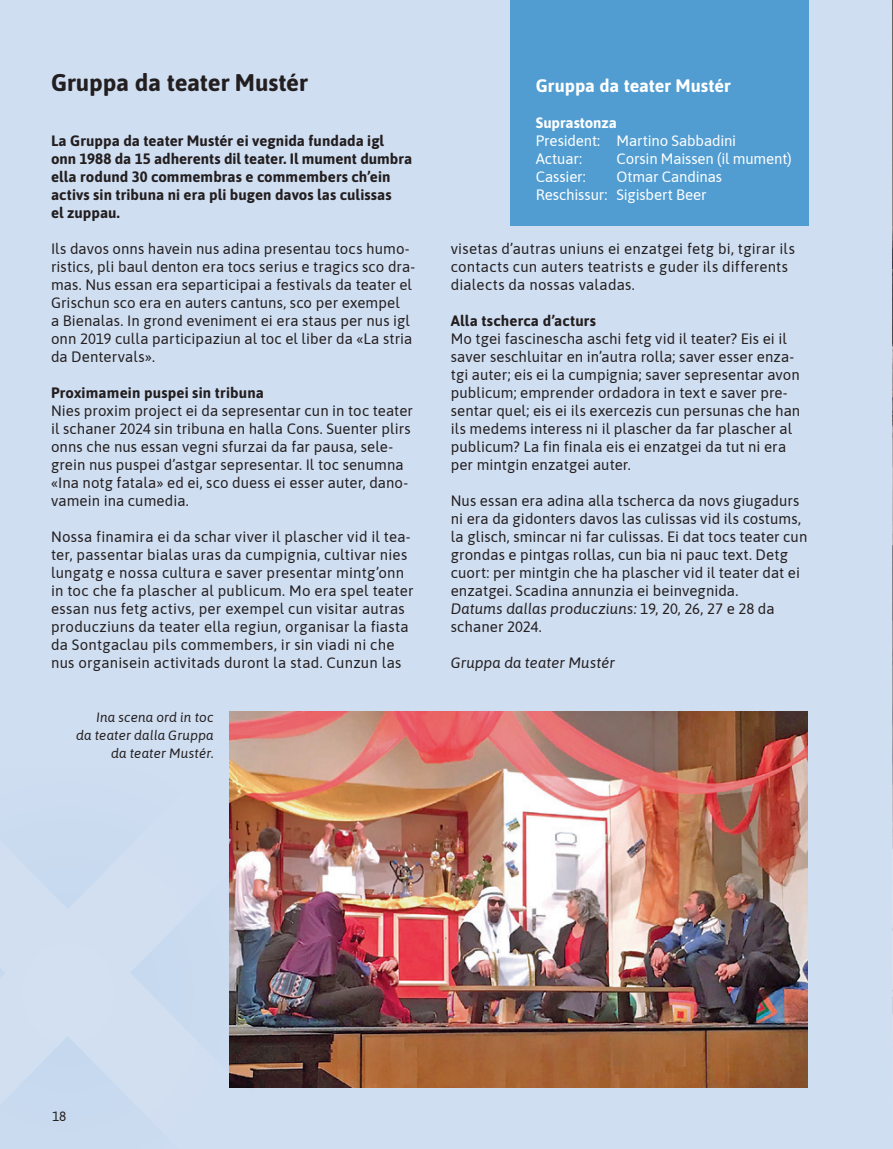
<style>
.page{position:relative;width:893px;height:1149px;background:#fff}
.page>*{position:absolute;margin:0;border:0;box-sizing:border-box;transform-origin:0 0}
.t1{font:700 24px "Asap";letter-spacing:-.005em;color:#231f20}
.t2{font:700 18px "Asap";color:#fff}
.t3{font:15px/18px "Asap";letter-spacing:.01em;color:#231f20}
.t4{font:700 15px/18px "Asap";letter-spacing:.005em;color:#231f20}
.t5{font:15px/18px "Asap";letter-spacing:-.01em;color:#fff}
.t6{font:italic 15px "Asap";letter-spacing:.005em;color:#231f20}
.t7{font:700 15px "Asap";letter-spacing:-.005em;color:#fff}
.t8{font:italic 13.5px/18px "Asap";letter-spacing:.01em;color:#231f20;text-align:right}
.t9{font:13.5px "Asap";color:#231f20}
.s1{font-style:italic}
</style>
<div class="page">
<div style="left:0;top:0;width:893px;height:1148px;background:#d0def1"></div>
<img style="left:892px;top:0;width:1px;height:1014px">
<svg style="left:53px;top:766px;width:221px;height:322px"></svg>
<div style="left:510px;top:0;width:299px;height:225px;background:#519dd2"></div>
<img style="left:230px;top:711px;width:578px;height:376px">
<h1 class="t1" style="left:51px;top:65px;width:258px">Gruppa da teater Mustér</h1>
<p class="t2" style="left:536px;top:73px;width:196px">Gruppa da teater Mustér</p>
<p class="t7" style="left:536px;top:112px;width:83px">Suprastonza</p>
<p class="t5" style="left:536px;top:131px;width:202px">President: Martino Sabbadini<br>Actuar:</p>
<p class="t4" style="left:51px;top:131px;width:363px">La Gruppa da teater Mustér ei vegnida fundada igl onn 1988 da 15 adherents dil teater. Il mument dumbra ella rodund 30 commembras e commembers ch’ein activs sin tribuna ni era pli bugen davos las culissas<br>el zuppau.</p>
<p class="t3" style="left:51px;top:239px;width:366px">Ils davos onns havein nus adina presentau tocs humo&shy;ristics, pli baul denton era tocs serius e tragics sco dra&shy;mas. Nus essan era separticipai a festivals da teater el Grischun sco era en auters cantuns, sco per exempel<br>a Bienalas. In grond eveniment ei era staus per nus igl onn 2019 culla participaziun al toc el liber da «La stria da Dentervals».</p>
<p class="t4" style="left:51px;top:383px;width:215px">Proximamein puspei sin tribuna</p>
<p class="t3" style="left:51px;top:401px;width:363px">Nies proxim project ei da sepresentar cun in toc teater il schaner 2024 sin tribuna en halla Cons. Suenter plirs onns che nus essan vegni sfurzai da far pausa, sele&shy;grein nus puspei d’astgar sepresentar. Il toc senumna «Ina notg fatala» ed ei, sco duess ei esser auter, dano&shy;vamein ina cumedia.</p>
<p class="t3" style="left:51px;top:527px;width:364px">Nossa finamira ei da schar viver il plascher vid il tea&shy;ter, passentar bialas uras da cumpignia, cultivar nies lungatg e nossa cultura e saver presentar mintg’onn in toc che fa plascher al publicum. Mo era spel teater essan nus fetg activs, per exempel cun visitar autras producziuns da teater ella regiun, organisar la fiasta da Sontgaclau pils commembers, ir sin viadi ni che nus organisein activitads duront la stad. Cunzun las</p>
<p class="t5" style="left:617px;top:149px;width:177px">Corsin Maissen (il mument)</p>
<p class="t5" style="left:536px;top:167px;width:188px;text-indent:81px">Otmar Candinas<br>Reschissur: Sigisbert Beer</p>
<p class="t5" style="left:536px;top:167px;width:52px">Cassier:</p>
<p class="t3" style="left:451px;top:239px;width:346px">visetas d’autras uniuns ei enzatgei fetg bi, tgirar ils contacts cun auters teatrists e guder ils differents dialects da nossas valadas.</p>
<p class="t4" style="left:451px;top:311px;width:147px">Alla tscherca d’acturs</p>
<p class="t3" style="left:451px;top:329px;width:351px">Mo tgei fascinescha aschi fetg vid il teater? Eis ei il saver seschluitar en in’autra rolla; saver esser enza&shy;tgi auter; eis ei la cumpignia; saver sepresentar avon publicum; emprender ordadora in text e saver pre&shy;sentar quel; eis ei ils exercezis cun persunas che han ils medems interess ni il plascher da far plascher al publicum? La fin finala eis ei enzatgei da tut ni era per mintgin enzatgei auter.</p>
<p class="t3" style="left:451px;top:491px;width:358px">Nus essan era adina alla tscherca da novs giugadurs ni era da gidonters davos las culissas vid ils costums, la glisch, smincar ni far culissas. Ei dat tocs teater cun grondas e pintgas rollas, cun bia ni pauc text. Detg cuort: per mintgin che ha plascher vid il teater dat ei enzatgei. Scadina annunzia ei beinvegnida.<br><span class="s1">Datums dallas producziuns:</span> 19, 20, 26, 27 e 28 da schaner 2024.</p>
<p class="t6" style="left:451px;top:652px;width:166px">Gruppa da teater Mustér</p>
<p class="t8" style="left:76px;top:707px;width:139px">Ina scena ord in toc<br>da teater dalla Gruppa da teater Mustér.</p>
<p class="t9" style="left:52px;top:1106px;width:16px">18</p>
</div>
